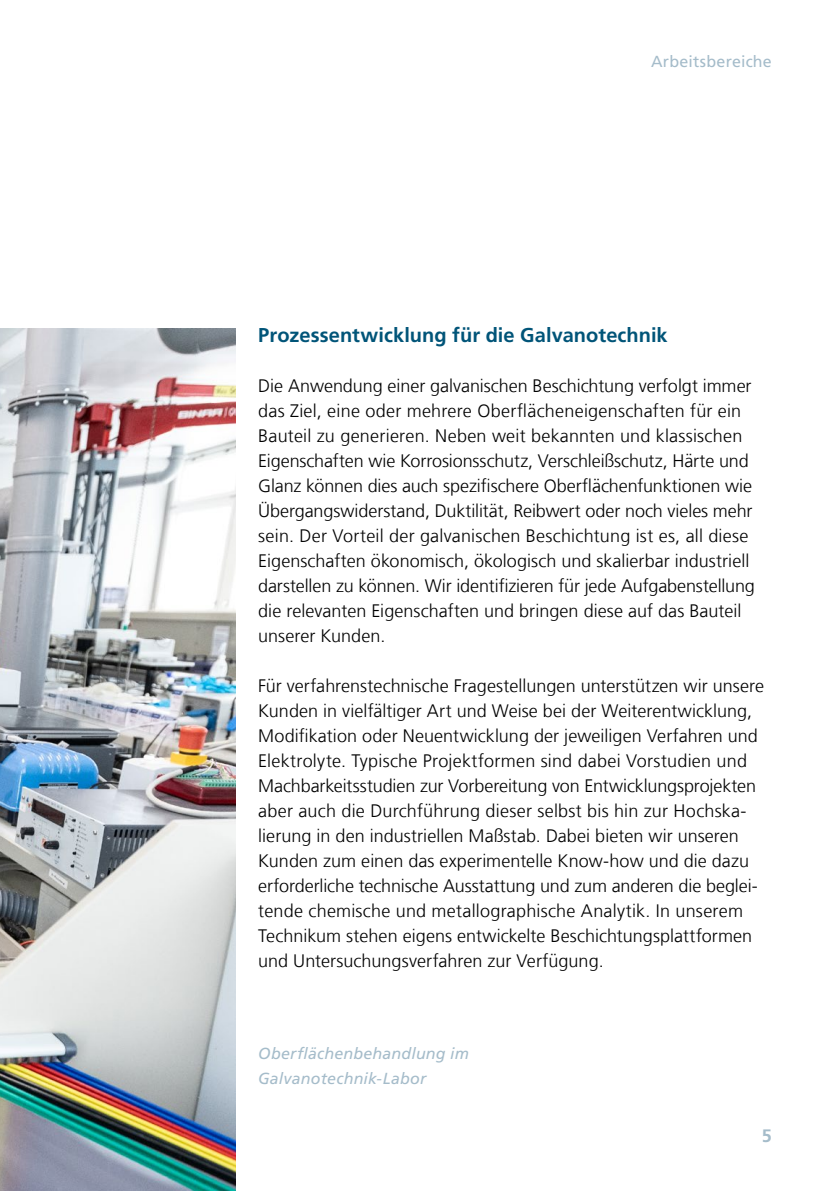
<style>
.page{position:relative;width:840px;height:1191px;background:#fff}
.page>*{position:absolute;margin:0;border:0;box-sizing:border-box;transform-origin:0 0}
.t1{font:700 20px "Frutiger LT Com";letter-spacing:.005em;color:#005478}
.t2{font:300 18px/25px "Frutiger LT Com";color:#000}
.t3{font:700 18px "Frutiger LT Com";color:#a5bcca}
.t4{font:italic 16px/25px "Frutiger LT Com";letter-spacing:.01em;color:#a5bcca}
.t5{font:16px "Frutiger LT Com";letter-spacing:.015em;color:#a5bcca}
</style>
<div class="page">
<img style="left:0;top:329px;width:235px;height:862px">
<p class="t5" style="left:650px;top:52px;width:122px">Arbeitsbereiche</p>
<p class="t1" style="left:258px;top:323px;width:411px">Prozessentwicklung für die Galvanotechnik</p>
<p class="t2" style="left:258px;top:373px;width:498px">Die Anwendung einer galvanischen Beschichtung verfolgt immer das Ziel, eine oder mehrere Oberflächeneigenschaften für ein Bauteil zu generieren. Neben weit bekannten und klassischen Eigenschaften wie Korrosionsschutz, Verschleißschutz, Härte und Glanz können dies auch spezifischere Oberflächenfunktionen wie Übergangswiderstand, Duktilität, Reibwert oder noch vieles mehr sein. Der Vorteil der galvanischen Beschichtung ist es, all diese Eigenschaften ökonomisch, ökologisch und skalierbar industriell darstellen zu können. Wir identifizieren für jede Aufgabenstellung die relevanten Eigenschaften und bringen diese auf das Bauteil unserer Kunden.</p>
<p class="t2" style="left:258px;top:673px;width:507px">Für verfahrenstechnische Fragestellungen unterstützen wir unsere Kunden in vielfältiger Art und Weise bei der Weiterentwicklung, Modifikation oder Neuentwicklung der jeweiligen Verfahren und Elektrolyte. Typische Projektformen sind dabei Vorstudien und Machbarkeitsstudien zur Vorbereitung von Entwicklungsprojekten aber auch die Durchführung dieser selbst bis hin zur Hochska&shy;lierung in den industriellen Maßstab. Dabei bieten wir unseren Kunden zum einen das experimentelle Know-how und die dazu erforderliche technische Ausstattung und zum anderen die beglei&shy;tende chemische und metallographische Analytik. In unserem Technikum stehen eigens entwickelte Beschichtungsplattformen und Untersuchungsverfahren zur Verfügung.</p>
<p class="t4" style="left:258px;top:1040px;width:212px">Oberflächenbehandlung im<br>Galvanotechnik-Labor</p>
<p class="t3" style="left:761px;top:1125px;width:12px">5</p>
</div>
